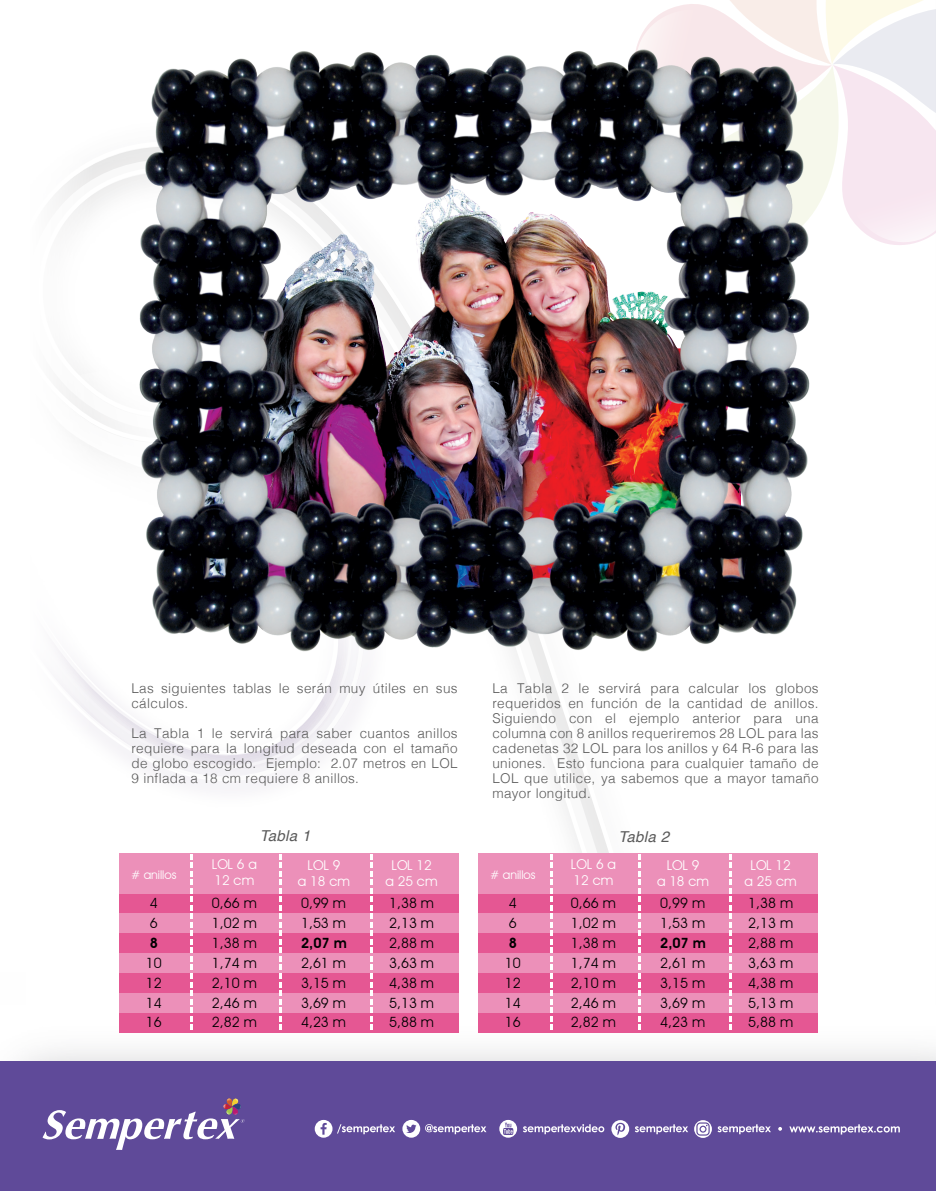
<style>
.page{position:relative;width:936px;height:1191px;background:#fff}
.page>*{position:absolute;margin:0;border:0;box-sizing:border-box;transform-origin:0 0}
.NUEVO_PASO_A_PASO{font:italic 15px "Helvetica";letter-spacing:.025em;color:#595959}
.t1{font:14.1px/20px "Avant Garde IT Cby BT";color:#000001;text-align:justify}
.t2{font:600 14.1px "Avant Garde IT Cby BT";color:#000001}
.NUEVO_PASO_A_PASO-2{font:300 13.5px/15px "Helvetica";letter-spacing:.025em;color:#595959;text-align:justify}
.t3{font:13.5px/16.2px "Avant Garde IT Cby BT";color:#fff;text-align:center}
.t4{font:12px "Avant Garde IT Cby BT";color:#fff}
</style>
<div class="page">
<svg style="left:94px;top:150px;width:515px;height:728px"></svg>
<svg style="left:94px;top:712px;width:305px;height:123px"></svg>
<img style="left:94px;top:518px;width:301px;height:299px">
<svg style="left:94px;top:524px;width:275px;height:260px"></svg>
<svg style="left:243px;top:671px;width:207px;height:41px"></svg>
<svg style="left:62px;top:348px;width:71px;height:170px"></svg>
<img style="left:26px;top:1010px;width:909px;height:51px">
<div style="left:0;top:1061px;width:935px;height:130px;background:#5f4a99"></div>
<svg style="left:643px;top:0;width:292px;height:245px"></svg>
<svg style="left:43px;top:1098px;width:201px;height:52px"></svg>
<svg style="left:789px;top:1124px;width:110px;height:10px"></svg>
<svg style="left:778px;top:1127px;width:4px;height:3px"></svg>
<svg style="left:315px;top:1119px;width:80px;height:18px"></svg>
<svg style="left:402px;top:1119px;width:84px;height:18px"></svg>
<svg style="left:499px;top:1119px;width:18px;height:18px"></svg>
<svg style="left:523px;top:1124px;width:81px;height:10px"></svg>
<svg style="left:611px;top:1120px;width:77px;height:18px"></svg>
<svg style="left:694px;top:1120px;width:76px;height:18px"></svg>
<img style="left:133px;top:32px;width:678px;height:639px">
<div style="left:478px;top:1013px;width:339px;height:19px;background:#e55793"></div>
<div style="left:478px;top:993px;width:339px;height:20px;background:#ec90b9"></div>
<div style="left:478px;top:973px;width:339px;height:20px;background:#e55793"></div>
<div style="left:478px;top:953px;width:339px;height:20px;background:#ec90b9"></div>
<div style="left:478px;top:933px;width:339px;height:20px;background:#e55793"></div>
<div style="left:478px;top:913px;width:339px;height:20px;background:#ec90b9"></div>
<div style="left:478px;top:893px;width:339px;height:20px;background:#e55793"></div>
<div style="left:478px;top:852px;width:339px;height:41px;background:#ec90b9"></div>
<svg style="left:638px;top:854px;width:3px;height:176px"></svg>
<svg style="left:728px;top:854px;width:3px;height:176px"></svg>
<svg style="left:549px;top:854px;width:3px;height:176px"></svg>
<div style="left:119px;top:1013px;width:339px;height:19px;background:#e55793"></div>
<div style="left:119px;top:993px;width:339px;height:20px;background:#ec90b9"></div>
<div style="left:119px;top:973px;width:339px;height:20px;background:#e55793"></div>
<div style="left:119px;top:953px;width:339px;height:20px;background:#ec90b9"></div>
<div style="left:119px;top:933px;width:339px;height:20px;background:#e55793"></div>
<div style="left:119px;top:913px;width:339px;height:20px;background:#ec90b9"></div>
<div style="left:119px;top:893px;width:339px;height:20px;background:#e55793"></div>
<div style="left:119px;top:852px;width:339px;height:41px;background:#ec90b9"></div>
<svg style="left:279px;top:854px;width:3px;height:176px"></svg>
<svg style="left:370px;top:854px;width:2px;height:176px"></svg>
<svg style="left:191px;top:854px;width:2px;height:176px"></svg>
<p class="NUEVO_PASO_A_PASO-2" style="left:131px;top:679px;width:328px">Las siguientes tablas le serán muy útiles en sus cálculos.</p>
<p class="NUEVO_PASO_A_PASO-2" style="left:131px;top:724px;width:328px">La Tabla 1 le servirá para saber cuantos anillos requiere para la longitud deseada con el tamaño de globo escogido. Ejemplo: 2.07 metros en LOL 9 inflada a 18 cm requiere 8 anillos.</p>
<p class="t4" style="left:131px;top:867px;width:47px"># anillos</p>
<p class="t1" style="left:150px;top:893px;width:9px">4<br>6</p>
<p class="t2" style="left:150px;top:934px;width:10px">8</p>
<p class="t1" style="left:146px;top:952px;width:17px">10<br>12<br>14<br>16</p>
<p class="NUEVO_PASO_A_PASO" style="left:260px;top:824px;width:52px">Tabla 1</p>
<p class="t3" style="left:212px;top:855px;width:47px;text-align:left">LOL 6 a<br>12 cm</p>
<p class="t1" style="left:212px;top:892px;width:46px">0,66 m 1,02 m 1,38 m 1,74 m 2,10 m 2,46 m 2,82 m</p>
<p class="t1" style="left:301px;top:893px;width:46px">0,99 m<br>1,53 m</p>
<p class="t3" style="left:298px;top:857px;width:54px">LOL 9<br>a 18 cm</p>
<p class="t3" style="left:385px;top:857px;width:54px">LOL 12 a 25 cm</p>
<p class="t1" style="left:389px;top:892px;width:46px">1,38 m 2,13 m 2,88 m 3,63 m 4,38 m 5,13 m 5,88 m</p>
<p class="t2" style="left:301px;top:934px;width:47px">2,07 m</p>
<p class="t1" style="left:301px;top:952px;width:46px">2,61 m 3,15 m 3,69 m 4,23 m</p>
<p class="NUEVO_PASO_A_PASO-2" style="left:492px;top:679px;width:328px">La Tabla 2 le servirá para calcular los globos requeridos en función de la cantidad de anillos.<br>Siguiendo con el ejemplo anterior para una columna con 8 anillos requeriremos 28 LOL para las cadenetas 32 LOL para los anillos y 64 R-6 para las uniones. Esto funciona para cualquier tamaño de LOL que utilice, ya sabemos que a mayor tamaño mayor longitud.</p>
<p class="t4" style="left:490px;top:867px;width:47px"># anillos</p>
<p class="t1" style="left:509px;top:893px;width:9px">4<br>6</p>
<p class="t2" style="left:509px;top:934px;width:10px">8</p>
<p class="t1" style="left:505px;top:952px;width:17px">10<br>12<br>14<br>16</p>
<p class="NUEVO_PASO_A_PASO" style="left:618px;top:825px;width:52px">Tabla 2</p>
<p class="t3" style="left:571px;top:855px;width:47px;text-align:left">LOL 6 a<br>12 cm</p>
<p class="t1" style="left:571px;top:892px;width:46px">0,66 m 1,02 m 1,38 m 1,74 m 2,10 m 2,46 m 2,82 m</p>
<p class="t1" style="left:660px;top:893px;width:46px">0,99 m<br>1,53 m</p>
<p class="t3" style="left:657px;top:857px;width:54px">LOL 9<br>a 18 cm</p>
<p class="t3" style="left:744px;top:857px;width:54px">LOL 12 a 25 cm</p>
<p class="t1" style="left:748px;top:892px;width:46px">1,38 m 2,13 m 2,88 m 3,63 m 4,38 m 5,13 m 5,88 m</p>
<p class="t2" style="left:660px;top:934px;width:47px">2,07 m</p>
<p class="t1" style="left:660px;top:952px;width:46px">2,61 m 3,15 m 3,69 m 4,23 m</p>
</div>
